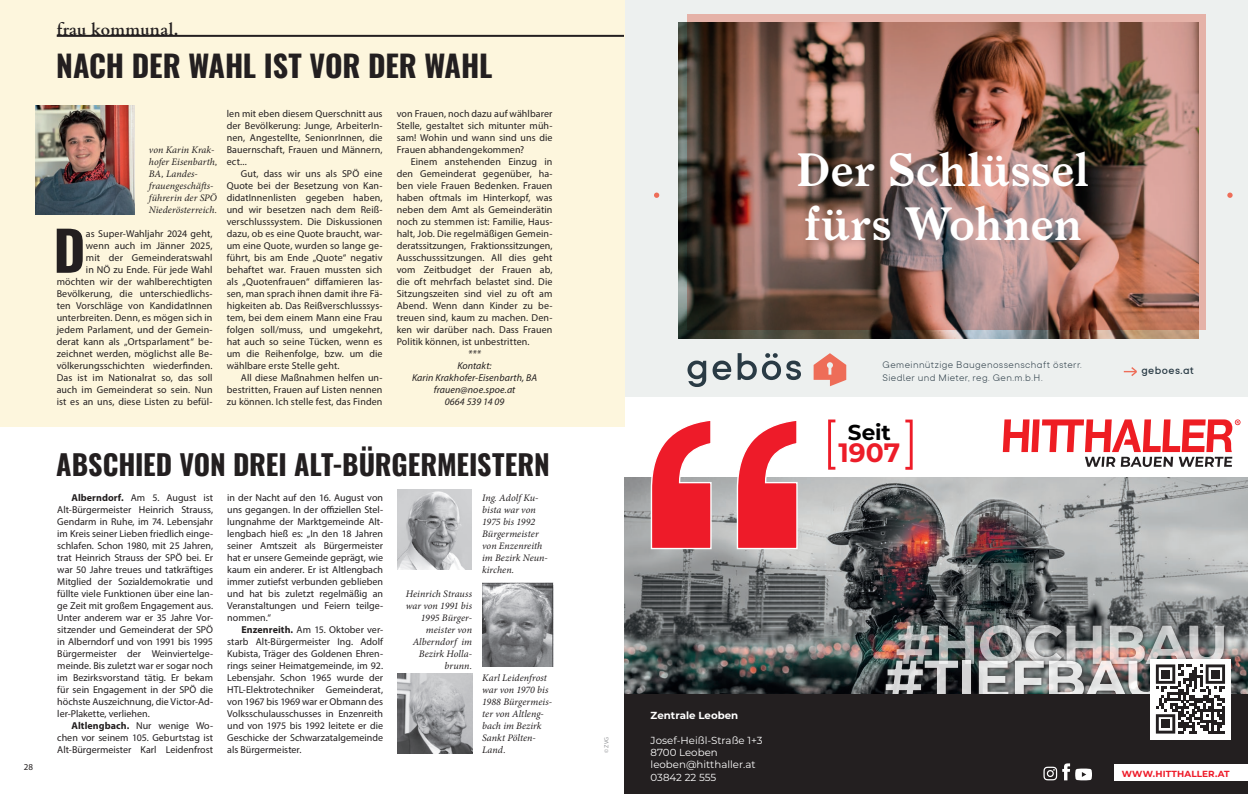
<style>
.page{position:relative;width:1248px;height:794px;background:#fff}
.page>*{position:absolute;margin:0;border:0;box-sizing:border-box;transform-origin:0 0}
.t1{font:100 54.5px "Montserrat";letter-spacing:-.015em;color:#fff}
.t2{font:54.4px "Oswald";color:#231f20}
.t3{font:44.8px/53.7px "Larish Neue";letter-spacing:.01em;color:#fff}
.t4{font:30px "Oswald";letter-spacing:-.01em;color:#231f20}
.t5{font:28px "Oswald";letter-spacing:-.005em;color:#231f20}
.t6{font:100 26.5px "Montserrat";color:#ec1d29}
.t7{font:100 21.6px "Montserrat";color:#000001}
.t8{font:700 16px "Cardo";letter-spacing:.01em;color:#231f20}
.t9{font:500 11.8px "TT Commons";letter-spacing:.035em;color:#2a3b45;scale:1.05 1}
.t10{font:300 10.6px/12.4px "TT Commons";letter-spacing:.035em;color:#2a3b45;scale:1.05 1}
.t11{font:10.2px/12.3px "Montserrat";color:#fff}
.t12{font:700 10.2px "Montserrat";color:#fff}
.t13{font:10px/12px "Myriad Pro";letter-spacing:.01em;color:#231f20;text-align:justify}
.t14{font:italic 10px/12px "Minion Pro";letter-spacing:.005em;color:#231f20}
.t15{font:italic 10px/12px "Myriad Pro";letter-spacing:.01em;color:#231f20;text-align:center}
.t16{font:9px "Myriad Pro";color:#231f20}
.t17{font:100 8.9px "Montserrat";letter-spacing:.015em;color:#ee1b29}
.t18{font:6px "Myriad Pro";color:#939598}
.s1{font-weight:700}
</style>
<div class="page">
<div style="left:624px;top:0;width:623px;height:397px;background:#edf0ef"></div>
<img style="left:678px;top:23px;width:519px;height:315px">
<img style="left:687px;top:14px;width:518px;height:315px">
<svg style="left:654px;top:193px;width:5px;height:5px"></svg>
<svg style="left:1227px;top:193px;width:5px;height:5px"></svg>
<svg style="left:687px;top:360px;width:19px;height:27px"></svg>
<svg style="left:712px;top:360px;width:19px;height:20px"></svg>
<svg style="left:737px;top:353px;width:63px;height:27px"></svg>
<svg style="left:813px;top:353px;width:33px;height:33px"></svg>
<svg style="left:1123px;top:367px;width:13px;height:9px"></svg>
<img style="left:624px;top:477px;width:623px;height:217px">
<img style="left:893px;top:621px;width:334px;height:38px">
<svg style="left:882px;top:657px;width:284px;height:37px;background:#3d3d3d"></svg>
<div style="left:624px;top:694px;width:623px;height:100px;background:#231f20"></div>
<div style="left:1114px;top:764px;width:133px;height:17px;background:#fff"></div>
<svg style="left:1043px;top:763px;width:26px;height:17px"></svg>
<svg style="left:1075px;top:768px;width:16px;height:12px"></svg>
<div style="left:1150px;top:659px;width:80px;height:80px;background:#fff"></div>
<svg style="left:1155px;top:664px;width:69px;height:69px"></svg>
<div style="left:1161px;top:670px;width:8px;height:8px;background:#231f20"></div>
<div style="left:1210px;top:670px;width:9px;height:8px;background:#231f20"></div>
<div style="left:1161px;top:719px;width:8px;height:9px;background:#231f20"></div>
<svg style="left:1002px;top:419px;width:238px;height:48px"></svg>
<div style="left:828px;top:419px;width:8px;height:51px;border:3px solid #ee1c28"></div>
<div style="left:903px;top:419px;width:9px;height:51px;border:3px solid #ee1c28"></div>
<svg style="left:650px;top:421px;width:62px;height:129px"></svg>
<svg style="left:736px;top:421px;width:62px;height:129px"></svg>
<div style="left:0;top:0;width:624px;height:426px;background:#fdf6dd"></div>
<hr style="left:57px;top:35px;width:567px;height:2px;background:#231f20">
<img style="left:35px;top:106px;width:100px;height:108px">
<img style="left:397px;top:490px;width:74px;height:79px">
<img style="left:482px;top:583px;width:71px;height:84px">
<img style="left:397px;top:674px;width:75px;height:79px">
<p class="t16" style="left:24px;top:761px;width:11px">28</p>
<h3 class="t8" style="left:57px;top:16px;width:123px">frau kommunal.</h3>
<h3 class="t4" style="left:56px;top:39px;width:437px">NACH DER WAHL IST VOR DER WAHL</h3>
<p class="t14" style="left:149px;top:143px;width:70px">von Karin Krak&shy;hofer Eisenbarth,<br>BA, Landes&shy;frauengeschäfts&shy;führerin der SPÖ<br>Niederösterreich.</p>
<h2 class="t2" style="left:53px;top:202px;width:33px">D</h2>
<p class="t13" style="left:57px;top:227px;width:157px;text-align:right">as Super-Wahljahr 2024 geht,<br>wenn auch im Jänner 2025,<br>mit der Gemeinderatswahl<br>in NÖ zu Ende. Für jede Wahl möchten wir der wahlberechtigten<br>Bevölkerung, die unterschiedlichs&shy;ten Vorschläge von KandidatInnen unterbreiten. Denn, es mögen sich in jedem Parlament, und der Gemein&shy;derat kann als „Ortsparlament“ be&shy;zeichnet werden, möglichst alle Be&shy;völkerungsschichten wiederfinden.<br>Das ist im Nationalrat so, das soll auch im Gemeinderat so sein. Nun ist es an uns, diese Listen zu befül-</p>
<p class="t13" style="left:227px;top:107px;width:157px">len mit eben diesem Querschnitt aus der Bevölkerung: Junge, ArbeiterIn&shy;nen, Angestellte, SenionrInnen, die Bauernschaft, Frauen und Männern, ect...</p>
<p class="t13" style="left:227px;top:167px;width:157px;text-indent:14px">Gut, dass wir uns als SPÖ eine Quote bei der Besetzung von Kan&shy;didatInnenlisten gegeben haben, und wir besetzen nach dem Reiß&shy;verschlusssystem. Die Diskussionen dazu, ob es eine Quote braucht, war&shy;um eine Quote, wurden so lange ge&shy;führt, bis am Ende „Quote“ negativ behaftet war. Frauen mussten sich als „Quotenfrauen“ diffamieren las&shy;sen, man sprach ihnen damit ihre Fä&shy;higkeiten ab. Das Reißverschlusssys&shy;tem, bei dem einem Mann eine Frau folgen soll/muss, und umgekehrt, hat auch so seine Tücken, wenn es um die Reihenfolge, bzw. um die wählbare erste Stelle geht.</p>
<p class="t13" style="left:227px;top:371px;width:157px;text-indent:14px">All diese Maßnahmen helfen un&shy;bestritten, Frauen auf Listen nennen zu können. Ich stelle fest, das Finden</p>
<p class="t13" style="left:396px;top:107px;width:157px">von Frauen, noch dazu auf wählbarer Stelle, gestaltet sich mitunter müh&shy;sam! Wohin und wann sind uns die Frauen abhandengekommen?</p>
<p class="t13" style="left:396px;top:155px;width:157px;text-indent:14px">Einem anstehenden Einzug in den Gemeinderat gegenüber, ha&shy;ben viele Frauen Bedenken. Frauen haben oftmals im Hinterkopf, was neben dem Amt als Gemeinderätin noch zu stemmen ist: Familie, Haus&shy;halt, Job. Die regelmäßigen Gemein&shy;deratssitzungen, Fraktionssitzungen, Ausschusssitzungen. All dies geht vom Zeitbudget der Frauen ab, die oft mehrfach belastet sind. Die Sitzungszeiten sind viel zu oft am Abend. Wenn dann Kinder zu be&shy;treuen sind, kaum zu machen. Den&shy;ken wir darüber nach. Dass Frauen Politik können, ist unbestritten.</p>
<p class="t15" style="left:412px;top:347px;width:126px">***<br>Kontakt:<br>Karin Krakhofer-Eisenbarth, BA frauen@noe.spoe.at<br>0664 539 14 09</p>
<h3 class="t5" style="left:56px;top:439px;width:495px">ABSCHIED VON DREI ALT-BÜRGERMEISTERN</h3>
<p class="t13" style="left:57px;top:491px;width:157px;text-indent:14px"><span class="s1">Alberndorf.</span> Am 5. August ist Alt-Bürgermeister Heinrich Strauss, Gendarm in Ruhe, im 74. Lebensjahr im Kreis seiner Lieben friedlich einge&shy;schlafen. Schon 1980, mit 25 Jahren, trat Heinrich Strauss der SPÖ bei. Er war 50 Jahre treues und tatkräftiges Mitglied der Sozialdemokratie und füllte viele Funktionen über eine lan&shy;ge Zeit mit großem Engagement aus.<br>Unter anderem war er 35 Jahre Vor&shy;sitzender und Gemeinderat der SPÖ in Alberndorf und von 1991 bis 1995<br>Bürgermeister der Weinviertelge&shy;meinde. Bis zuletzt war er sogar noch im Bezirksvorstand tätig. Er bekam für sein Engagement in der SPÖ die höchste Auszeichnung, die Victor-Ad&shy;ler-Plakette, verliehen.</p>
<p class="t13" style="left:57px;top:719px;width:157px;text-indent:14px"><span class="s1">Altlengbach.</span> Nur wenige Wo&shy;chen vor seinem 105. Geburtstag ist Alt-Bürgermeister Karl Leidenfrost</p>
<p class="t13" style="left:227px;top:491px;width:157px">in der Nacht auf den 16. August von uns gegangen. In der offiziellen Stel&shy;lungnahme der Marktgemeinde Alt&shy;lengbach hieß es: „In den 18 Jahren seiner Amtszeit als Bürgermeister hat er unsere Gemeinde geprägt, wie kaum ein anderer. Er ist Altlengbach immer zutiefst verbunden geblieben und hat bis zuletzt regelmäßig an Veranstaltungen und Feiern teilge&shy;nommen.“</p>
<p class="t13" style="left:227px;top:623px;width:157px;text-indent:14px"><span class="s1">Enzenreith.</span> Am 15. Oktober ver&shy;starb Alt-Bürgermeister Ing. Adolf Kubista, Träger des Goldenen Ehren&shy;rings seiner Heimatgemeinde, im 92.<br>Lebensjahr. Schon 1965 wurde der HTL-Elektrotechniker Gemeinderat, von 1967 bis 1969 war er Obmann des Volksschulausschusses in Enzenreith und von 1975 bis 1992 leitete er die Geschicke der Schwarzatalgemeinde als Bürgermeister.</p>
<p class="t14" style="left:406px;top:587px;width:68px;text-align:right">Heinrich Strauss war von 1991 bis<br>1995 Bürger&shy;meister von<br>Alberndorf im<br>Bezirk Holla&shy;brunn.</p>
<p class="t14" style="left:482px;top:491px;width:67px">Ing. Adolf Ku&shy;bista war von<br>1975 bis 1992<br>Bürgermeister von Enzenreith im Bezirk Neun&shy;kirchen.</p>
<p class="t14" style="left:482px;top:671px;width:71px">Karl Leidenfrost war von 1970 bis<br>1988 Bürgermeis&shy;ter von Altleng&shy;bach im Bezirk<br>Sankt Pölten-<br>Land.</p>
<h3 class="t3" style="left:796px;top:144px;width:294px">Der Schlüssel fürs Wohnen</h3>
<p class="t10" style="left:882px;top:358px;width:191px">Gemeinnützige Baugenossenschaft österr.<br>Siedler und Mieter, reg. Gen.m.b.H.</p>
<p class="t9" style="left:1141px;top:363px;width:52px">geboes.at</p>
<h3 class="t7" style="left:847px;top:418px;width:44px">Seit</h3>
<h3 class="t6" style="left:838px;top:435px;width:63px">1907</h3>
<p class="t18" style="left:603px;top:753px;width:18px;rotate:-90deg">© ZVG</p>
<p class="t12" style="left:650px;top:708px;width:89px">Zentrale Leoben</p>
<p class="t11" style="left:650px;top:733px;width:113px">Josef-Heißl-Straße 1+3<br>8700 Leoben leoben@hitthaller.at<br>03842 22 555</p>
<h1 class="t1" style="left:895px;top:608px;width:334px">#HOCHBAU</h1>
<h1 class="t1" style="left:884px;top:643px;width:284px">#TIEFBAU</h1>
<p class="t17" style="left:1121px;top:767px;width:109px">WWW.HITTHALLER.AT</p>
</div>
